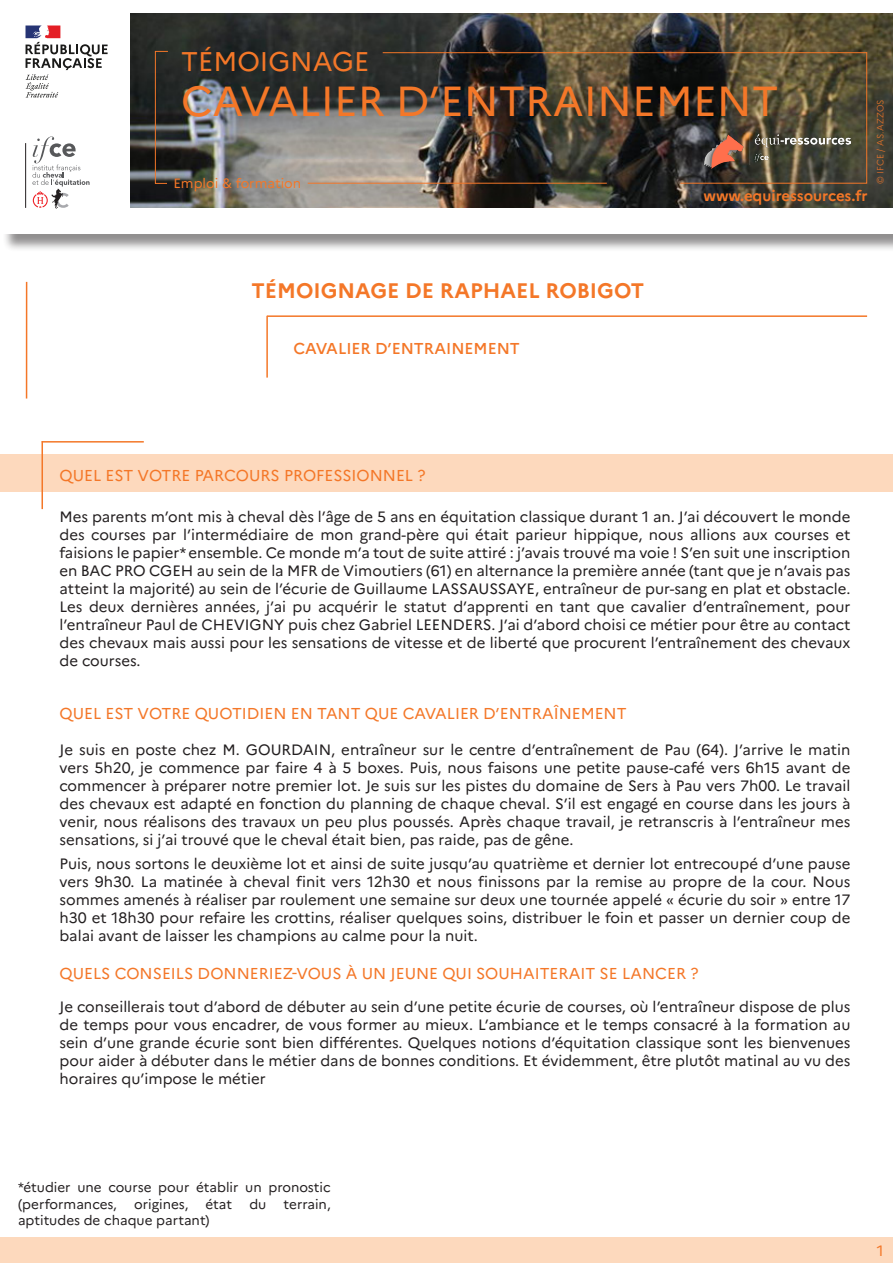
<style>
.page{position:relative;width:893px;height:1263px;background:#fff}
.page>*{position:absolute;margin:0;border:0;box-sizing:border-box;transform-origin:0 0}
.t1{font:42px "Marianne";color:#f47728}
.t2{font:27px "Marianne";color:#f47728}
.TITRE{font:700 21px "Marianne";color:#f47728}
.Paragraphe_aplat_col{font:15.75px "Marianne";color:#f47728}
.SOUS-TITRE{font:15.75px "Marianne";color:#f47728}
.Paragraphe_aplat_col-2{font:500 15.75px "Marianne";color:#f47728}
.t3{font:15px/18px "Marianne";color:#231f20;text-align:justify}
.t4{font:700 15px "Marianne";letter-spacing:-.005em;color:#f47728}
.t5{font:15px "Marianne";color:#f47728}
.t6{font:13.5px/16.5px "Marianne";color:#231f20}
.t7{font:13.5px "Marianne";color:#f47728}
.t8{font:300 9px "Marianne";letter-spacing:.015em;color:#f47728}
</style>
<div class="page">
<img style="left:131px;top:13px;width:762px;height:195px">
<div style="left:2px;top:211px;width:891px;height:42px;background:#231f20;opacity:.5"></div>
<div style="left:0;top:208px;width:893px;height:26px;background:#fff"></div>
<hr style="left:26px;top:143px;width:1px;height:65px;background:#231f20">
<svg style="left:32px;top:136px;width:58px;height:72px"></svg>
<svg style="left:26px;top:26px;width:82px;height:72px"></svg>
<hr style="left:383px;top:52px;width:173px;height:1px;background:#f47728">
<svg style="left:155px;top:51px;width:14px;height:133px;background:#3c3630"></svg>
<hr style="left:308px;top:183px;width:299px;height:1px;background:#f47728">
<hr style="left:556px;top:52px;width:311px;height:1px;background:#f47728">
<img style="left:679px;top:52px;width:188px;height:132px">
<div style="left:0;top:1237px;width:893px;height:26px;background:#fdd9bd"></div>
<hr style="left:267px;top:315px;width:600px;height:2px;background:#f47728">
<hr style="left:266px;top:316px;width:2px;height:62px;background:#f47728">
<div style="left:0;top:454px;width:893px;height:38px;background:#fdd9bd"></div>
<hr style="left:42px;top:441px;width:102px;height:2px;background:#f47728">
<hr style="left:42px;top:441px;width:1px;height:68px;background:#f47728">
<hr style="left:26px;top:282px;width:1px;height:116px;background:#f47728">
<p class="t2" style="left:181px;top:45px;width:190px">TÉMOIGNAGE</p>
<p class="t1" style="left:181px;top:76px;width:599px">CAVALIER D’ENTRAINEMENT</p>
<p class="t7" style="left:173px;top:175px;width:129px">Emploi &amp; formation</p>
<p class="t4" style="left:703px;top:187px;width:165px">www.equiressources.fr</p>
<p class="t8" style="left:875px;top:184px;width:86px;rotate:-90deg">© IFCE / AS.AZZOS</p>
<p class="TITRE" style="left:251px;top:277px;width:394px">TÉMOIGNAGE DE RAPHAEL ROBIGOT</p>
<p class="Paragraphe_aplat_col-2" style="left:294px;top:338px;width:228px">CAVALIER D’ENTRAINEMENT</p>
<p class="Paragraphe_aplat_col" style="left:60px;top:466px;width:367px">QUEL EST VOTRE PARCOURS PROFESSIONNEL ?</p>
<p class="t3" style="left:60px;top:507px;width:792px">Mes parents m’ont mis à cheval dès l’âge de 5 ans en équitation classique durant 1 an. J’ai découvert le monde des courses par l’intermédiaire de mon grand-père qui était parieur hippique, nous allions aux courses et faisions le papier* ensemble. Ce monde m’a tout de suite attiré : j’avais trouvé ma voie ! S’en suit une inscription en BAC PRO CGEH au sein de la MFR de Vimoutiers (61) en alternance la première année (tant que je n’avais pas atteint la majorité) au sein de l’écurie de Guillaume LASSAUSSAYE, entraîneur de pur-sang en plat et obstacle.<br>Les deux dernières années, j’ai pu acquérir le statut d’apprenti en tant que cavalier d’entraînement, pour l’entraîneur Paul de CHEVIGNY puis chez Gabriel LEENDERS. J’ai d’abord choisi ce métier pour être au contact des chevaux mais aussi pour les sensations de vitesse et de liberté que procurent l’entraînement des chevaux de courses.</p>
<p class="SOUS-TITRE" style="left:60px;top:704px;width:569px">QUEL EST VOTRE QUOTIDIEN EN TANT QUE CAVALIER D’ENTRAÎNEMENT</p>
<p class="t3" style="left:60px;top:740px;width:792px">Je suis en poste chez M. GOURDAIN, entraîneur sur le centre d’entraînement de Pau (64). J’arrive le matin vers 5h20, je commence par faire 4 à 5 boxes. Puis, nous faisons une petite pause-café vers 6h15 avant de commencer à préparer notre premier lot. Je suis sur les pistes du domaine de Sers à Pau vers 7h00. Le travail des chevaux est adapté en fonction du planning de chaque cheval. S’il est engagé en course dans les jours à venir, nous réalisons des travaux un peu plus poussés. Après chaque travail, je retranscris à l’entraîneur mes sensations, si j’ai trouvé que le cheval était bien, pas raide, pas de gêne.</p>
<p class="t3" style="left:60px;top:854px;width:792px">Puis, nous sortons le deuxième lot et ainsi de suite jusqu’au quatrième et dernier lot entrecoupé d’une pause vers 9h30. La matinée à cheval finit vers 12h30 et nous finissons par la remise au propre de la cour. Nous sommes amenés à réaliser par roulement une semaine sur deux une tournée appelé « écurie du soir » entre 17 h30 et 18h30 pour refaire les crottins, réaliser quelques soins, distribuer le foin et passer un dernier coup de balai avant de laisser les champions au calme pour la nuit.</p>
<p class="Paragraphe_aplat_col" style="left:60px;top:964px;width:640px">QUELS CONSEILS DONNERIEZ-VOUS À UN JEUNE QUI SOUHAITERAIT SE LANCER ?</p>
<p class="t3" style="left:60px;top:997px;width:792px">Je conseillerais tout d’abord de débuter au sein d’une petite écurie de courses, où l’entraîneur dispose de plus de temps pour vous encadrer, de vous former au mieux. L’ambiance et le temps consacré à la formation au sein d’une grande écurie sont bien différentes. Quelques notions d’équitation classique sont les bienvenues pour aider à débuter dans le métier dans de bonnes conditions. Et évidemment, être plutôt matinal au vu des horaires qu’impose le métier</p>
<p class="t6" style="left:18px;top:1179px;width:314px">*étudier une course pour établir un pronostic (performances,</p>
<p class="t6" style="left:134px;top:1196px;width:56px">origines,</p>
<p class="t6" style="left:205px;top:1196px;width:28px">état</p>
<p class="t6" style="left:249px;top:1196px;width:19px">du</p>
<p class="t6" style="left:284px;top:1196px;width:49px">terrain,</p>
<p class="t6" style="left:18px;top:1212px;width:193px">aptitudes de chaque partant)</p>
<p class="t5" style="left:877px;top:1241px;width:8px">1</p>
</div>
